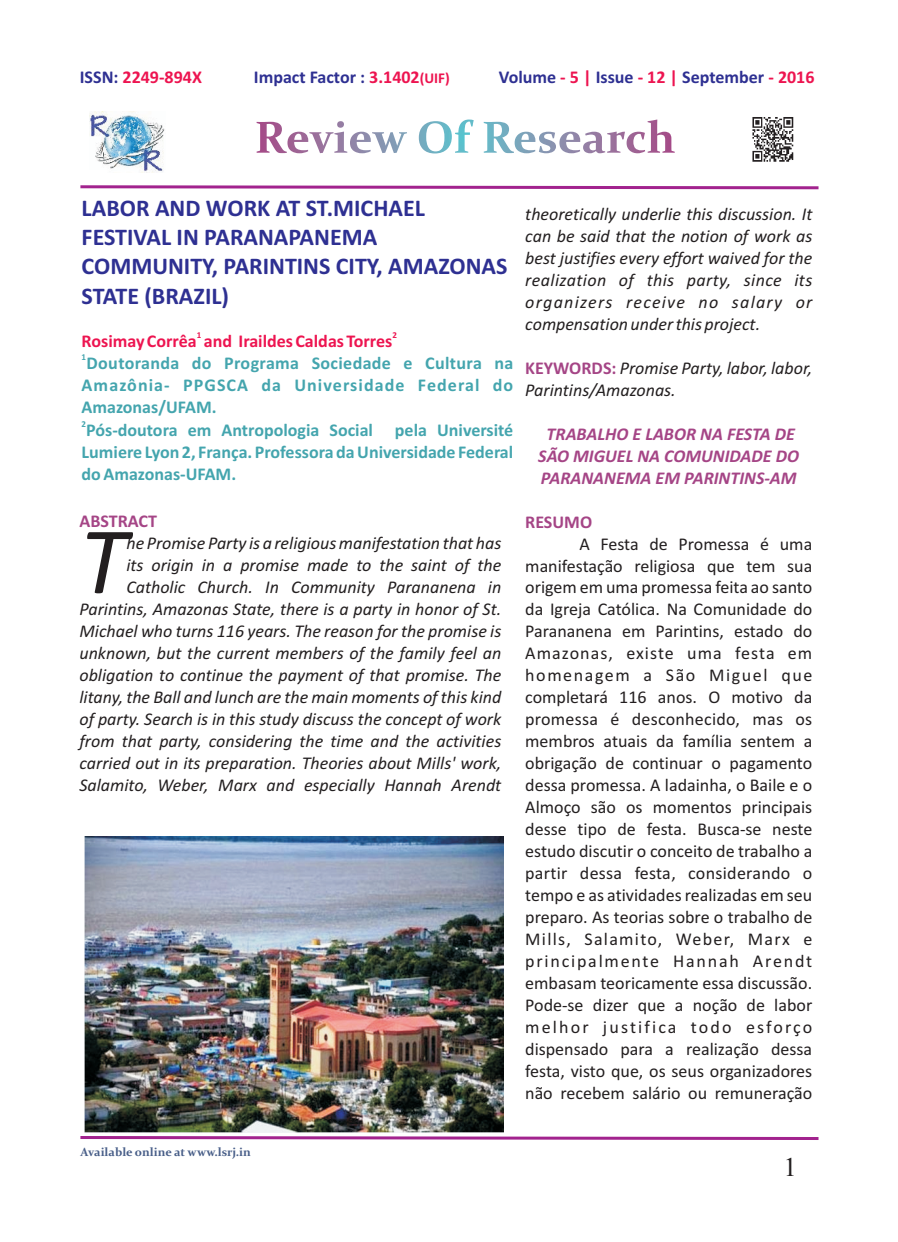
<style>
.page{position:relative;width:898px;height:1242px;background:#fff}
.page>*{position:absolute;margin:0;border:0;box-sizing:border-box;transform-origin:0 0}
.t1{font:italic 96.15px "Calibri";color:#231f20}
.t2{font:27px "Times New Roman";color:#231f20}
.t3{font:700 24px/29.2px "Calibri";color:#2e3092}
.t4{font:italic 18px/21.9px "Calibri";color:#231f20;text-align:right}
.t5{font:18px/21.9px "Calibri";color:#231f20;text-align:justify}
.t6{font:700 18px/21.9px "Calibri";color:#44a5ae;text-align:justify}
.t7{font:italic 700 18px/21.9px "Calibri";color:#a54586;text-align:center}
.t8{font:700 18px "Calibri";color:#2e3092}
.t9{font:700 18px "Calibri";color:#ed1450}
.t10{font:700 18px "Calibri";color:#a54586}
.t11{font:700 12px "Constantia";color:#485e88}
.t12{font:700 9px "Calibri";color:#ed1450}
.t13{font:700 9px "Calibri";color:#44a5ae}
.s1{color:#2e3092}
.s2{color:#ed1450}
.s3{font-size:15px;color:#ed1450}
.s4{font-weight:700;font-style:normal;color:#a54586}
</style>
<div class="page">
<img style="left:752px;top:117px;width:42px;height:45px">
<svg style="left:80px;top:185px;width:739px;height:5px"></svg>
<svg style="left:256px;top:119px;width:419px;height:35px"></svg>
<svg style="left:80px;top:1136px;width:739px;height:4px;background:#b859a9"></svg>
<img style="left:89px;top:112px;width:76px;height:60px">
<img style="left:85px;top:837px;width:418px;height:295px">
<p class="t9" style="left:80px;top:69px;width:124px"><span class="s1">ISSN:</span> 2249-894X</p>
<p class="t8" style="left:254px;top:69px;width:197px">Impact Factor : <span class="s2">3.1402</span><span class="s3">(UIF)</span></p>
<p class="t8" style="left:498px;top:69px;width:317px">Volume <span class="s2">- 5 |</span> Issue <span class="s2">- 12 |</span> September <span class="s2">- 2016</span></p>
<h3 class="t3" style="left:82px;top:195px;width:427px">LABOR AND WORK AT ST.MICHAEL<br>FESTIVAL IN PARANAPANEMA<br>COMMUNITY, PARINTINS CITY, AMAZONAS<br>STATE (BRAZIL)</h3>
<p class="t12" style="left:197px;top:331px;width:6px">1</p>
<p class="t12" style="left:392px;top:331px;width:6px">2</p>
<p class="t9" style="left:82px;top:333px;width:312px">Rosimay Corrêa and Iraildes Caldas Torres</p>
<p class="t13" style="left:82px;top:354px;width:6px">1</p>
<p class="t6" style="left:82px;top:354px;width:433px">Doutoranda do Programa Sociedade e Cultura na Amazônia- PPGSCA da Universidade Federal do Amazonas/UFAM.</p>
<p class="t13" style="left:82px;top:420px;width:6px">2</p>
<p class="t6" style="left:82px;top:420px;width:433px">Pós-doutora em Antropologia Social pela Université Lumiere Lyon 2, França. Professora da Universidade Federal do Amazonas-UFAM.</p>
<p class="t10" style="left:79px;top:513px;width:79px">ABSTRACT</p>
<p class="t4" style="left:126px;top:533px;width:376px">he Promise Party is a religious manifestation that has</p>
<h1 class="t1" style="left:79px;top:521px;width:48px">T</h1>
<p class="t4" style="left:79px;top:555px;width:423px">its origin in a promise made to the saint of the Catholic Church. In Community Parananena in Parintins, Amazonas State, there is a party in honor of St.<br>Michael who turns 116 years. The reason for the promise is unknown, but the current members of the family feel an obligation to continue the payment of that promise. The litany, the Ball and lunch are the main moments of this kind of party. Search is in this study discuss the concept of work from that party, considering the time and the activities carried out in its preparation. Theories about Mills' work, Salamito, Weber, Marx and especially Hannah Arendt</p>
<p class="t4" style="left:525px;top:204px;width:288px;text-align:justify">theoretically underlie this discussion. It can be said that the notion of work as best justifies every effort waived for the realization of this party, since its organizers receive no salary or compensation under this project.</p>
<p class="t4" style="left:525px;top:358px;width:288px;text-align:left"><span class="s4">KEYWORDS:</span> Promise Party, labor, labor,<br>Parintins/Amazonas.</p>
<p class="t7" style="left:538px;top:424px;width:262px">TRABALHO E LABOR NA FESTA DE<br>SÃO MIGUEL NA COMUNIDADE DO<br>PARANANEMA EM PARINTINS-AM</p>
<p class="t10" style="left:525px;top:514px;width:68px">RESUMO</p>
<p class="t5" style="left:525px;top:534px;width:288px;text-indent:54px">A Festa de Promessa é uma manifestação religiosa que tem sua origem em uma promessa feita ao santo da Igreja Católica. Na Comunidade do Parananena em Parintins, estado do Amazonas, existe uma festa em homenagem a São Miguel que completará 116 anos. O motivo da promessa é desconhecido, mas os membros atuais da família sentem a obrigação de continuar o pagamento dessa promessa. A ladainha, o Baile e o Almoço são os momentos principais desse tipo de festa. Busca-se neste estudo discutir o conceito de trabalho a partir dessa festa, considerando o tempo e as atividades realizadas em seu preparo. As teorias sobre o trabalho de Mills, Salamito, Weber, Marx e principalmente Hannah Arendt embasam teoricamente essa discussão.<br>Pode-se dizer que a noção de labor melhor justifica todo esforço dispensado para a realização dessa festa, visto que, os seus organizadores não recebem salário ou remuneração</p>
<p class="t11" style="left:80px;top:1147px;width:172px">Available online at www.lsrj.in</p>
<h2 class="t2" style="left:783px;top:1157px;width:15px">1</h2>
</div>
